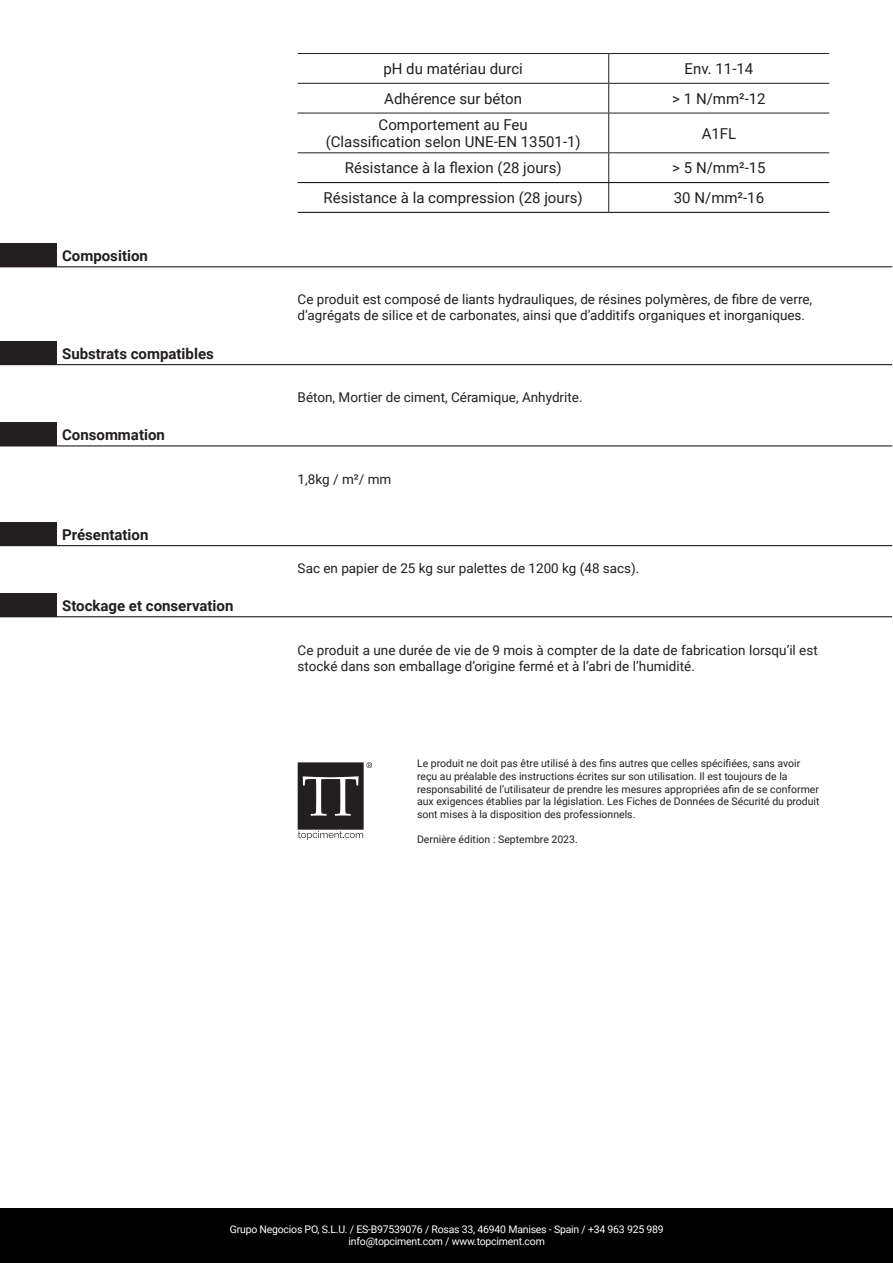
<style>
.page{position:relative;width:893px;height:1263px;background:#fff}
.page>*{position:absolute;margin:0;border:0;box-sizing:border-box;transform-origin:0 0}
.t1{font:15px "Roboto";color:#231f20}
.t2{font:700 15px "Roboto";color:#231f20}
.TEXTO_GROSO{font:13.5px/16.2px "Roboto";color:#231f20}
.CAJAS_TITULARES{font:13.5px/16.5px "Roboto";color:#231f20}
.CAJAS_TITULARES-2{font:10.5px/12.6px "Roboto";color:#231f20}
.t3{font:10.5px/12px "Roboto";letter-spacing:-.02em;color:#fff;text-align:center}
</style>
<div class="page">
<div style="left:0;top:1208px;width:893px;height:55px;background:#000"></div>
<hr style="left:298px;top:53px;width:311px;height:1px;background:#231f20">
<hr style="left:609px;top:53px;width:220px;height:1px;background:#231f20">
<hr style="left:298px;top:83px;width:311px;height:1px;background:#231f20">
<hr style="left:609px;top:83px;width:220px;height:1px;background:#231f20">
<svg style="left:608px;top:54px;width:1px;height:59px"></svg>
<hr style="left:298px;top:113px;width:311px;height:1px;background:#231f20">
<hr style="left:609px;top:113px;width:220px;height:1px;background:#231f20">
<hr style="left:608px;top:113px;width:1px;height:39px;background:#231f20">
<hr style="left:298px;top:152px;width:311px;height:1px;background:#231f20">
<hr style="left:609px;top:152px;width:220px;height:1px;background:#231f20">
<svg style="left:608px;top:153px;width:1px;height:59px"></svg>
<hr style="left:298px;top:182px;width:311px;height:1px;background:#000">
<hr style="left:609px;top:182px;width:220px;height:1px;background:#000">
<hr style="left:298px;top:212px;width:311px;height:1px;background:#000">
<hr style="left:609px;top:212px;width:220px;height:1px;background:#000">
<div style="left:0;top:244px;width:56px;height:23px;background:#231f20"></div>
<hr style="left:56px;top:266px;width:836px;height:1px;background:#231f20">
<div style="left:0;top:341px;width:56px;height:24px;background:#231f20"></div>
<hr style="left:56px;top:364px;width:836px;height:1px;background:#231f20">
<div style="left:0;top:423px;width:56px;height:23px;background:#231f20"></div>
<hr style="left:56px;top:445px;width:836px;height:1px;background:#231f20">
<div style="left:0;top:522px;width:56px;height:24px;background:#231f20"></div>
<hr style="left:56px;top:545px;width:836px;height:1px;background:#231f20">
<div style="left:0;top:593px;width:56px;height:24px;background:#231f20"></div>
<hr style="left:56px;top:616px;width:836px;height:1px;background:#231f20">
<svg style="left:298px;top:762px;width:74px;height:78px"></svg>
<p class="t1" style="left:383px;top:58px;width:141px">pH du matériau durci</p>
<p class="t1" style="left:685px;top:58px;width:70px">Env. 11-14</p>
<p class="t1" style="left:384px;top:88px;width:139px">Adhérence sur béton</p>
<p class="t1" style="left:672px;top:88px;width:95px">&gt; 1 N/mm²-12</p>
<p class="t1" style="left:379px;top:114px;width:151px">Comportement au Feu</p>
<p class="t1" style="left:326px;top:131px;width:257px">(Classification selon UNE-EN 13501-1)</p>
<p class="t1" style="left:702px;top:123px;width:36px">A1FL</p>
<h3 class="t2" style="left:62px;top:245px;width:87px">Composition</h3>
<h3 class="t2" style="left:62px;top:343px;width:153px">Substrats compatibles</h3>
<h3 class="t2" style="left:62px;top:424px;width:104px">Consommation</h3>
<h3 class="t2" style="left:62px;top:524px;width:88px">Présentation</h3>
<h3 class="t2" style="left:62px;top:595px;width:173px">Stockage et conservation</h3>
<p class="t1" style="left:345px;top:157px;width:218px">Résistance à la flexion (28 jours)</p>
<p class="t1" style="left:672px;top:157px;width:95px">&gt; 5 N/mm²-15</p>
<p class="t1" style="left:324px;top:187px;width:261px">Résistance à la compression (28 jours)</p>
<p class="t1" style="left:674px;top:187px;width:92px">30 N/mm²-16</p>
<p class="TEXTO_GROSO" style="left:298px;top:291px;width:516px">Ce produit est composé de liants hydrauliques, de résines polymères, de fibre de verre, d’agrégats de silice et de carbonates, ainsi que d’additifs organiques et inorganiques.</p>
<p class="TEXTO_GROSO" style="left:298px;top:389px;width:286px">Béton, Mortier de ciment, Céramique, Anhydrite.</p>
<p class="TEXTO_GROSO" style="left:298px;top:470px;width:95px">1,8kg / m²/ mm</p>
<p class="TEXTO_GROSO" style="left:298px;top:559px;width:343px">Sac en papier de 25 kg sur palettes de 1200 kg (48 sacs).</p>
<p class="CAJAS_TITULARES" style="left:298px;top:641px;width:522px">Ce produit a une durée de vie de 9 mois à compter de la date de fabrication lorsqu’il est stocké dans son emballage d’origine fermé et à l’abri de l’humidité.</p>
<p class="CAJAS_TITULARES-2" style="left:417px;top:757px;width:404px">Le produit ne doit pas être utilisé à des fins autres que celles spécifiées, sans avoir reçu au préalable des instructions écrites sur son utilisation. Il est toujours de la responsabilité de l’utilisateur de prendre les mesures appropriées afin de se conformer aux exigences établies par la législation. Les Fiches de Données de Sécurité du produit sont mises à la disposition des professionnels.</p>
<p class="CAJAS_TITULARES-2" style="left:417px;top:832px;width:162px">Dernière édition : Septembre 2023.</p>
<p class="t3" style="left:230px;top:1223px;width:435px">Grupo Negocios PO, S.L.U. / ES-B97539076 / Rosas 33, 46940 Manises - Spain / +34 963 925 989 info@topciment.com / www.topciment.com</p>
</div>
